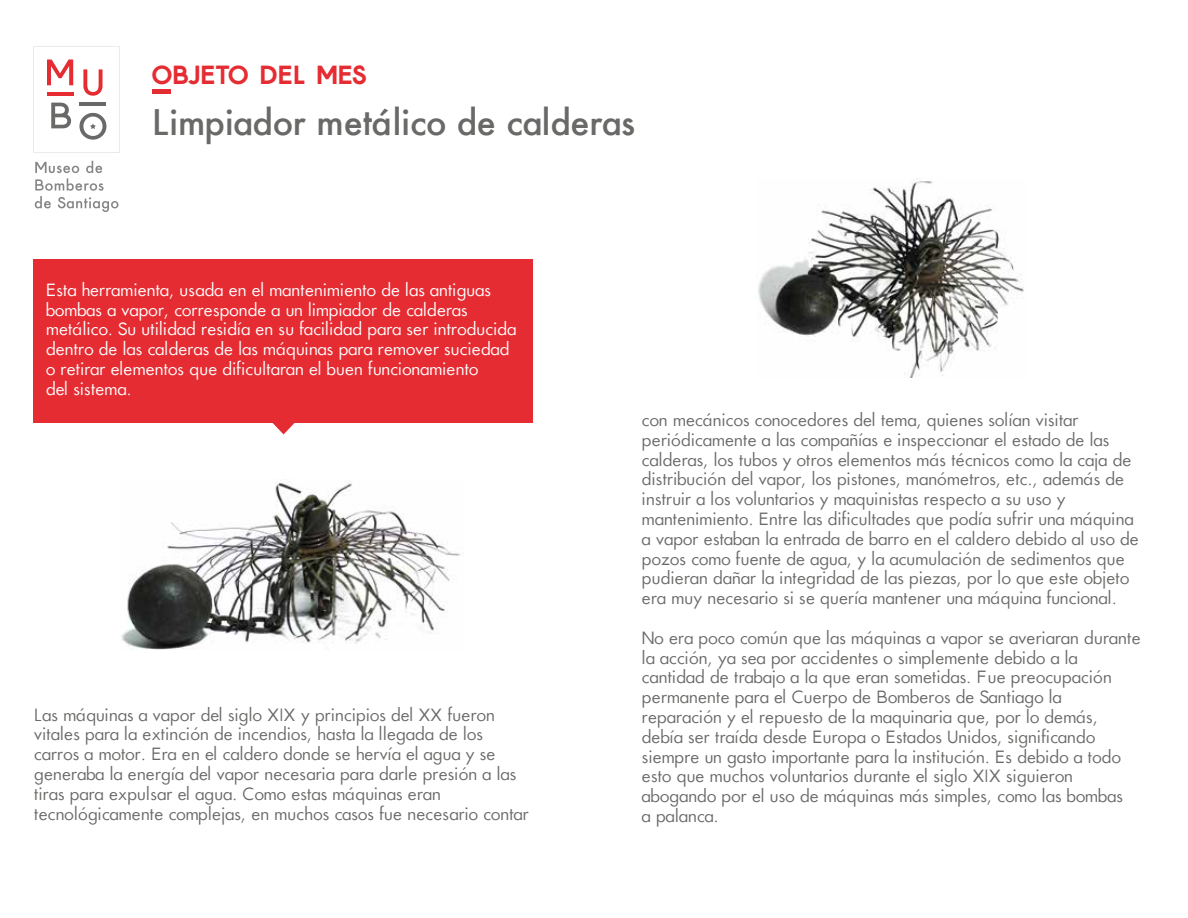
<style>
.page{position:relative;width:1188px;height:918px;background:#fff}
.page>*{position:absolute;margin:0;border:0;box-sizing:border-box;transform-origin:0 0}
.t1{font:34.5px "MUBO";color:#696968}
.t2{font:700 24.45px "MUBO";letter-spacing:-.015em;color:#e62c33}
.t3{font:100 16.5px/19.8px "MUBO";color:#696968}
.t4{font:100 16.5px/19.8px "MUBO";color:#fff}
</style>
<div class="page">
<svg style="left:34px;top:46px;width:86px;height:107px"></svg>
<svg style="left:35px;top:161px;width:84px;height:51px"></svg>
<div style="left:152px;top:89px;width:19px;height:5px;background:#e62c33"></div>
<div style="left:34px;top:259px;width:499px;height:164px;background:#e62c33"></div>
<svg style="left:272px;top:423px;width:23px;height:11px"></svg>
<img style="left:121px;top:481px;width:339px;height:169px">
<img style="left:758px;top:178px;width:266px;height:199px">
<h2 class="t2" style="left:153px;top:59px;width:215px">OBJETO DEL MES</h2>
<h1 class="t1" style="left:152px;top:99px;width:485px">Limpiador metálico de calderas</h1>
<p class="t4" style="left:46px;top:279px;width:472px">Esta herramienta, usada en el mantenimiento de las antiguas bombas a vapor, corresponde a un limpiador de calderas metálico. Su utilidad residía en su facilidad para ser introducida dentro de las calderas de las máquinas para remover suciedad o retirar elementos que dificultaran el buen funcionamiento<br>del sistema.</p>
<p class="t3" style="left:34px;top:704px;width:496px">Las máquinas a vapor del siglo XIX y principios del XX fueron vitales para la extinción de incendios, hasta la llegada de los carros a motor. Era en el caldero donde se hervía el agua y se generaba la energía del vapor necesaria para darle presión a las tiras para expulsar el agua. Como estas máquinas eran tecnológicamente complejas, en muchos casos fue necesario contar</p>
<p class="t3" style="left:642px;top:410px;width:499px">con mecánicos conocedores del tema, quienes solían visitar periódicamente a las compañías e inspeccionar el estado de las calderas, los tubos y otros elementos más técnicos como la caja de distribución del vapor, los pistones, manómetros, etc., además de instruir a los voluntarios y maquinistas respecto a su uso y mantenimiento. Entre las dificultades que podía sufrir una máquina a vapor estaban la entrada de barro en el caldero debido al uso de pozos como fuente de agua, y la acumulación de sedimentos que pudieran dañar la integridad de las piezas, por lo que este objeto era muy necesario si se quería mantener una máquina funcional.</p>
<p class="t3" style="left:642px;top:628px;width:500px">No era poco común que las máquinas a vapor se averiaran durante la acción, ya sea por accidentes o simplemente debido a la cantidad de trabajo a la que eran sometidas. Fue preocupación permanente para el Cuerpo de Bomberos de Santiago la reparación y el repuesto de la maquinaria que, por lo demás, debía ser traída desde Europa o Estados Unidos, significando siempre un gasto importante para la institución. Es debido a todo esto que muchos voluntarios durante el siglo XIX siguieron abogando por el uso de máquinas más simples, como las bombas<br>a palanca.</p>
</div>
